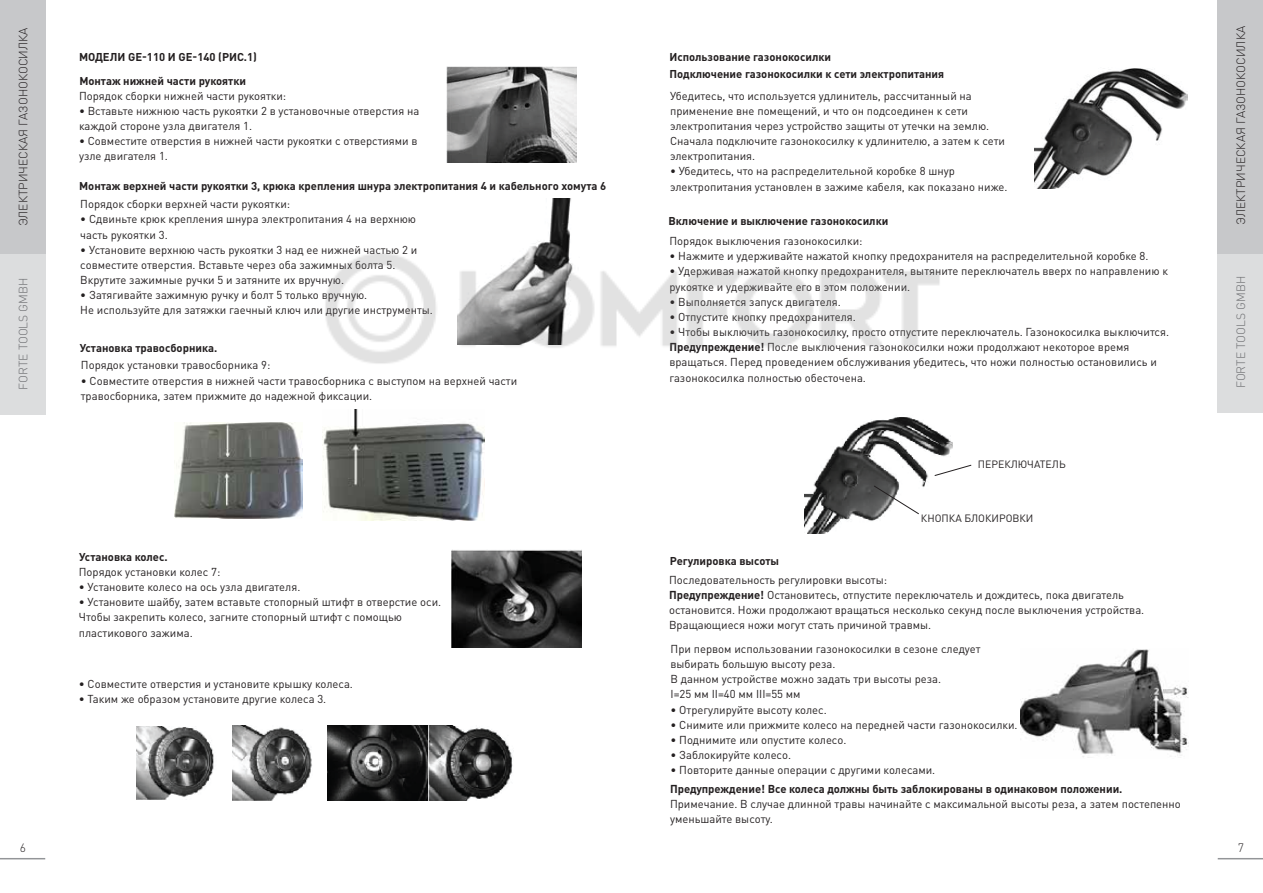
<style>
.page{position:relative;width:1263px;height:893px;background:#fff}
.page>*{position:absolute;margin:0;border:0;box-sizing:border-box;transform-origin:0 0}
.t1{font:300 12px "DIN Pro";color:#231f20}
.t2{font:300 12px "DIN Pro";color:#6d6e71}
.t3{font:11.4px/15.1px "DIN Pro";color:#231f20}
.t4{font:700 11.4px "DIN Pro";color:#231f20}
.t5{font:700 11.25px/16.5px "DIN Pro";color:#231f20}
.t6{font:10.5px "DIN Pro";color:#231f20}
.s1{font-weight:700}
</style>
<div class="page">
<div style="left:1218px;top:0;width:45px;height:412px;background:#dcddde"></div>
<div style="left:1218px;top:0;width:45px;height:254px;background:#c7c8ca"></div>
<div style="left:0;top:0;width:45px;height:414px;background:#dcddde"></div>
<div style="left:0;top:0;width:45px;height:254px;background:#c7c8ca"></div>
<hr style="left:0;top:858px;width:45px;height:1px;background:#939598">
<hr style="left:1218px;top:858px;width:45px;height:1px;background:#939598">
<img style="left:446px;top:66px;width:130px;height:97px">
<img style="left:549px;top:198px;width:22px;height:41px">
<img style="left:451px;top:549px;width:130px;height:98px">
<img style="left:137px;top:726px;width:376px;height:74px">
<img style="left:1034px;top:68px;width:153px;height:120px">
<img style="left:804px;top:417px;width:148px;height:116px">
<svg style="left:934px;top:464px;width:38px;height:12px"></svg>
<svg style="left:873px;top:485px;width:47px;height:30px"></svg>
<img style="left:1020px;top:649px;width:168px;height:109px">
<img style="left:175px;top:422px;width:127px;height:96px">
<img style="left:322px;top:409px;width:163px;height:111px">
<img style="left:325px;top:239px;width:615px;height:125px">
<p class="t1" style="left:1233px;top:225px;width:200px;rotate:-90deg">ЭЛЕКТРИЧЕСКАЯ ГАЗОНОКОСИЛКА</p>
<p class="t1" style="left:15px;top:226px;width:200px;rotate:-90deg">ЭЛЕКТРИЧЕСКАЯ ГАЗОНОКОСИЛКА</p>
<p class="t5" style="left:79px;top:48px;width:180px">МОДЕЛИ GE-110 И GE-140 (РИС.1)</p>
<p class="t3" style="left:79px;top:87px;width:209px">Порядок сборки нижней части рукоятки:</p>
<p class="t3" style="left:79px;top:103px;width:342px">• Вставьте нижнюю часть рукоятки 2 в установочные отверстия на каждой стороне узла двигателя 1.</p>
<p class="t3" style="left:79px;top:133px;width:340px">• Совместите отверстия в нижней части рукоятки с отверстиями в узле двигателя 1.</p>
<p class="t5" style="left:669px;top:48px;width:276px">Использование газонокосилки<br>Подключение газонокосилки к сети электропитания</p>
<p class="t5" style="left:79px;top:71px;width:168px">Монтаж нижней части рукоятки</p>
<p class="t3" style="left:670px;top:87px;width:337px">Убедитесь, что используется удлинитель, рассчитанный на применение вне помещений, и что он подсоединен к сети электропитания через устройство защиты от утечки на землю.<br>Сначала подключите газонокосилку к удлинителю, а затем к сети электропитания.</p>
<p class="t3" style="left:670px;top:163px;width:339px">• Убедитесь, что на распределительной коробке 8 шнур электропитания установлен в зажиме кабеля, как показано ниже.</p>
<p class="t5" style="left:79px;top:177px;width:528px">Монтаж верхней части рукоятки 3, крюка крепления шнура электропитания 4 и кабельного хомута 6</p>
<p class="t3" style="left:80px;top:196px;width:211px">Порядок сборки верхней части рукоятки:</p>
<p class="t3" style="left:80px;top:211px;width:337px">• Сдвиньте крюк крепления шнура электропитания 4 на верхнюю часть рукоятки 3.</p>
<p class="t3" style="left:80px;top:242px;width:339px">• Установите верхнюю часть рукоятки 3 над ее нижней частью 2 и совместите отверстия. Вставьте через оба зажимных болта 5.<br>Вкрутите зажимные ручки 5 и затяните их вручную.</p>
<p class="t3" style="left:80px;top:287px;width:354px">• Затягивайте зажимную ручку и болт 5 только вручную.<br>Не используйте для затяжки гаечный ключ или другие инструменты.</p>
<p class="t5" style="left:668px;top:211px;width:221px">Включение и выключение газонокосилки</p>
<p class="t3" style="left:669px;top:233px;width:195px">Порядок выключения газонокосилки:</p>
<p class="t3" style="left:669px;top:248px;width:480px">• Нажмите и удерживайте нажатой кнопку предохранителя на распределительной коробке 8.</p>
<p class="t3" style="left:669px;top:263px;width:500px">• Удерживая нажатой кнопку предохранителя, вытяните переключатель вверх по направлению к рукоятке и удерживайте его в этом положении.</p>
<p class="t3" style="left:669px;top:294px;width:173px">• Выполняется запуск двигателя.</p>
<p class="t3" style="left:669px;top:309px;width:188px">• Отпустите кнопку предохранителя.</p>
<p class="t3" style="left:669px;top:324px;width:501px">• Чтобы выключить газонокосилку, просто отпустите переключатель. Газонокосилка выключится.<br><span class="s1">Предупреждение!</span> После выключения газонокосилки ножи продолжают некоторое время вращаться. Перед проведением обслуживания убедитесь, что ножи полностью остановились и газонокосилка полностью обесточена.</p>
<p class="t2" style="left:15px;top:389px;width:113px;rotate:-90deg">FORTE TOOLS GMBH</p>
<p class="t2" style="left:1233px;top:388px;width:113px;rotate:-90deg">FORTE TOOLS GMBH</p>
<p class="t5" style="left:80px;top:338px;width:139px">Установка травосборника.</p>
<p class="t3" style="left:81px;top:357px;width:191px">Порядок установки травосборника 9:</p>
<p class="t3" style="left:81px;top:372px;width:438px">• Совместите отверстия в нижней части травосборника с выступом на верхней части травосборника, затем прижмите до надежной фиксации.</p>
<p class="t6" style="left:978px;top:456px;width:89px">ПЕРЕКЛЮЧАТЕЛЬ</p>
<p class="t5" style="left:79px;top:547px;width:90px">Установка колес.</p>
<p class="t3" style="left:79px;top:564px;width:143px">Порядок установки колес 7:</p>
<p class="t3" style="left:79px;top:579px;width:223px">• Установите колесо на ось узла двигателя.</p>
<p class="t3" style="left:79px;top:594px;width:364px">• Установите шайбу, затем вставьте стопорный штифт в отверстие оси.<br>Чтобы закрепить колесо, загните стопорный штифт с помощью пластикового зажима.</p>
<p class="t3" style="left:79px;top:676px;width:276px">• Совместите отверстия и установите крышку колеса.</p>
<p class="t3" style="left:79px;top:691px;width:249px">• Таким же образом установите другие колеса 3.</p>
<p class="t5" style="left:670px;top:551px;width:111px">Регулировка высоты</p>
<p class="t6" style="left:921px;top:510px;width:114px">КНОПКА БЛОКИРОВКИ</p>
<p class="t3" style="left:669px;top:571px;width:477px">Последовательность регулировки высоты:<br><span class="s1">Предупреждение!</span> Остановитесь, отпустите переключатель и дождитесь, пока двигатель остановится. Ножи продолжают вращаться несколько секунд после выключения устройства.<br>Вращающиеся ножи могут стать причиной травмы.</p>
<p class="t3" style="left:670px;top:641px;width:312px">При первом использовании газонокосилки в сезоне следует выбирать большую высоту реза.<br>В данном устройстве можно задать три высоты реза.<br>I=25 мм II=40 мм III=55 мм</p>
<p class="t3" style="left:670px;top:701px;width:158px">• Отрегулируйте высоту колес.</p>
<p class="t3" style="left:670px;top:717px;width:349px">• Снимите или прижмите колесо на передней части газонокосилки.</p>
<p class="t3" style="left:670px;top:732px;width:177px">• Поднимите или опустите колесо.</p>
<p class="t3" style="left:670px;top:747px;width:122px">• Заблокируйте колесо.</p>
<p class="t3" style="left:670px;top:762px;width:266px">• Повторите данные операции с другими колесами.</p>
<p class="t4" style="left:670px;top:779px;width:454px">Предупреждение! Все колеса должны быть заблокированы в одинаковом положении.</p>
<p class="t3" style="left:670px;top:796px;width:512px">Примечание. В случае длинной травы начинайте с максимальной высоты реза, а затем постепенно уменьшайте высоту.</p>
<p class="t1" style="left:20px;top:839px;width:8px">6</p>
<p class="t1" style="left:1238px;top:839px;width:8px">7</p>
</div>
